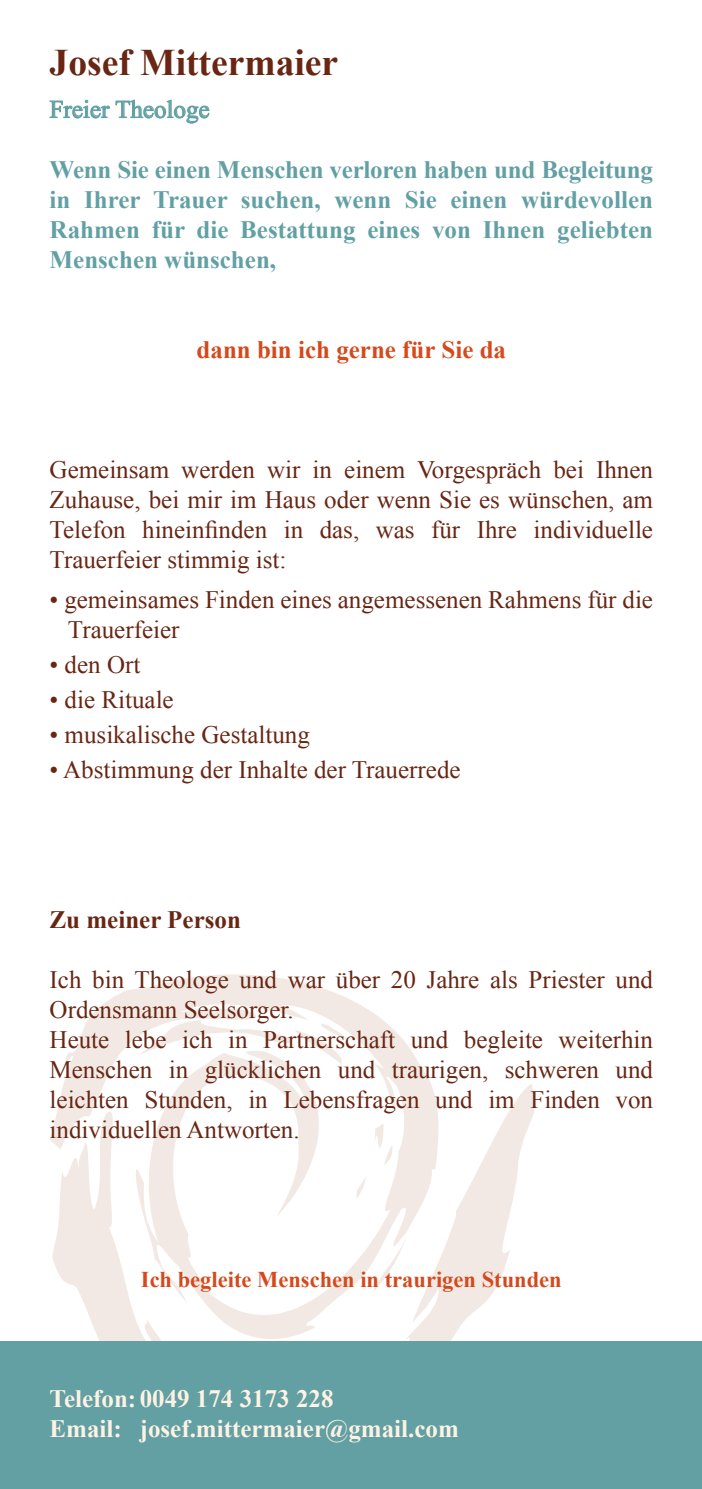
<style>
.page{position:relative;width:702px;height:1489px;background:#fff}
.page>*{position:absolute;margin:0;border:0;box-sizing:border-box;transform-origin:0 0}
.t1{font:700 37.5px "Times New Roman";color:#682613}
.t2{font:25px/30px "Times New Roman";color:#682613}
.t3{font:700 25px/30px "Times New Roman";color:#62a0a4;text-align:justify}
.t4{font:700 25px/30px "Times New Roman";color:#fef2e3}
.t5{font:700 25px "Times New Roman";color:#d5491c}
.t6{font:25px "Times New Roman";color:#62a0a4}
.t7{font:700 25px "Times New Roman";color:#682613}
.t8{font:700 22.5px "Times New Roman";color:#d5491c}
</style>
<div class="page">
<svg style="left:50px;top:974px;width:381px;height:168px"></svg>
<svg style="left:138px;top:1020px;width:210px;height:48px"></svg>
<svg style="left:52px;top:1083px;width:482px;height:257px"></svg>
<svg style="left:50px;top:100px;width:60px;height:18px"></svg>
<svg style="left:116px;top:100px;width:93px;height:23px"></svg>
<div style="left:0;top:1340px;width:702px;height:148px;background:#62a0a4"></div>
<h1 class="t1" style="left:50px;top:37px;width:290px">Josef Mittermaier</h1>
<p class="t6" style="left:50px;top:92px;width:161px">Freier Theologe</p>
<p class="t3" style="left:50px;top:154px;width:605px">Wenn Sie einen Menschen verloren haben und Begleitung in Ihrer Trauer suchen, wenn Sie einen würdevollen Rahmen für die Bestattung eines von Ihnen geliebten Menschen wünschen,</p>
<p class="t5" style="left:196px;top:332px;width:311px">dann bin ich gerne für Sie da</p>
<p class="t2" style="left:50px;top:454px;width:605px;text-align:justify">Gemeinsam werden wir in einem Vorgespräch bei Ihnen Zuhause, bei mir im Haus oder wenn Sie es wünschen, am Telefon hineinfinden in das, was für Ihre individuelle Trauerfeier stimmig ist:</p>
<p class="t2" style="left:68px;top:584px;width:586px;text-indent:-18px">• gemeinsames Finden eines angemessenen Rahmens für die<br>Trauerfeier</p>
<p class="t2" style="left:50px;top:649px;width:92px">• den Ort</p>
<p class="t2" style="left:50px;top:684px;width:126px">• die Rituale</p>
<p class="t2" style="left:50px;top:719px;width:262px">• musikalische Gestaltung</p>
<p class="t2" style="left:50px;top:754px;width:412px">• Abstimmung der Inhalte der Trauerrede</p>
<p class="t7" style="left:50px;top:902px;width:193px">Zu meiner Person</p>
<p class="t2" style="left:50px;top:964px;width:605px">Ich bin Theologe und war über 20 Jahre als Priester und Ordensmann Seelsorger.<br>Heute lebe ich in Partnerschaft und begleite weiterhin Menschen in glücklichen und traurigen, schweren und leichten Stunden, in Lebensfragen und im Finden von individuellen Antworten.</p>
<p class="t8" style="left:141px;top:1263px;width:422px">Ich begleite Menschen in traurigen Stunden</p>
<p class="t4" style="left:50px;top:1383px;width:410px">Telefon: 0049 174 3173 228<br>Email: josef.mittermaier@gmail.com</p>
</div>
